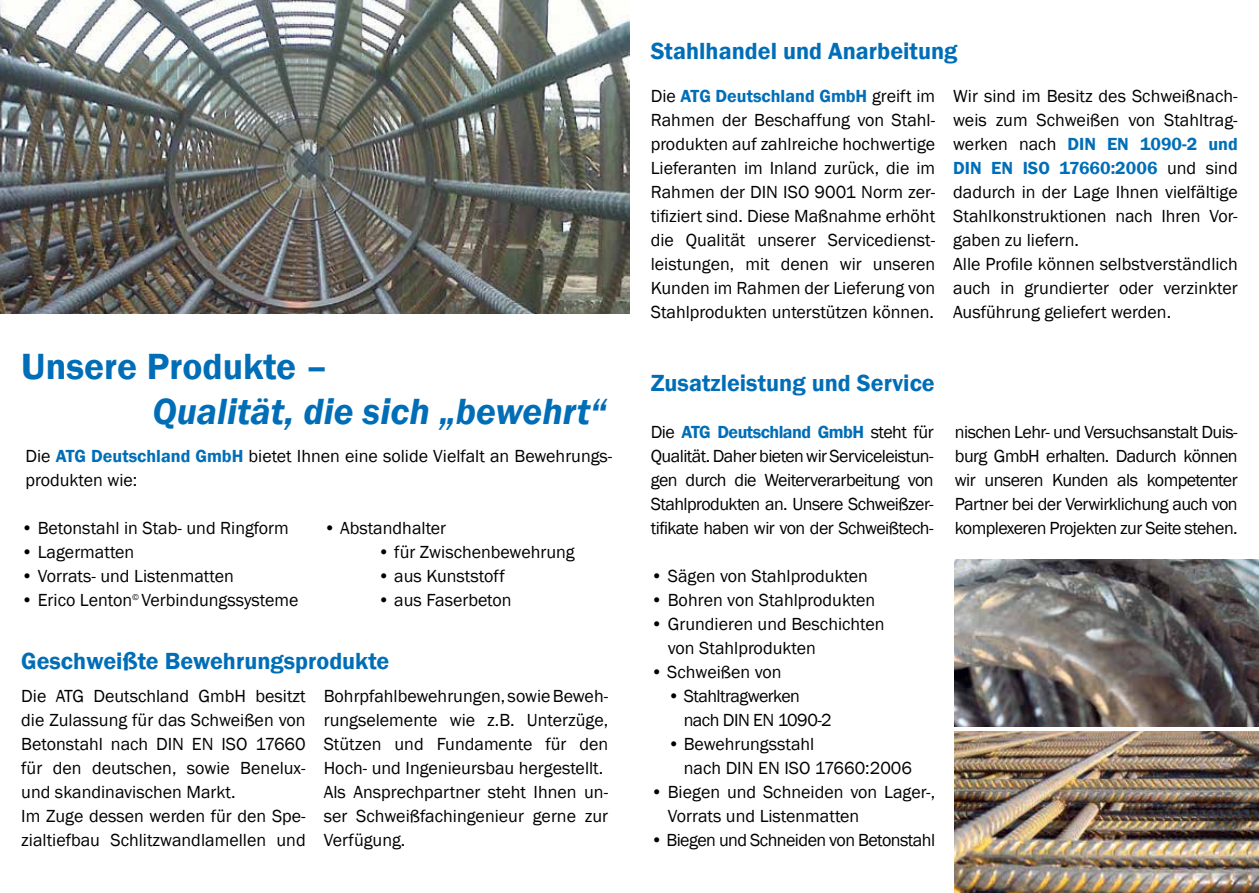
<style>
.page{position:relative;width:1259px;height:893px;background:#fff}
.page>*{position:absolute;margin:0;border:0;box-sizing:border-box;transform-origin:0 0}
.t1{font:italic 600 37.5px "Franklin Gothic";color:#006eb7}
.t2{font:600 37.5px "Franklin Gothic";color:#006eb7}
.t3{font:600 24px "Franklin Gothic";color:#006eb7}
.t4{font:18px/24px "Franklin Gothic";color:#000}
.t5{font:18px/24px "Franklin Gothic";letter-spacing:-.03em;color:#000}
.s1{font-weight:600;color:#006eb7}
</style>
<div class="page">
<img style="left:0;top:0;width:629px;height:313px">
<img style="left:955px;top:560px;width:304px;height:167px">
<img style="left:955px;top:731px;width:304px;height:162px">
<h1 class="t2" style="left:21px;top:343px;width:308px">Unsere Produkte –</h1>
<h1 class="t1" style="left:153px;top:387px;width:456px">Qualität, die sich „bewehrt“</h1>
<p class="t4" style="left:26px;top:444px;width:588px">Die <span class="s1">ATG Deutschland GmbH</span> bietet Ihnen eine solide Vielfalt an Bewehrungs&shy;produkten wie:</p>
<p class="t4" style="left:21px;top:516px;width:269px">• Betonstahl in Stab- und Ringform</p>
<p class="t4" style="left:21px;top:540px;width:115px">• Lagermatten</p>
<p class="t4" style="left:21px;top:564px;width:214px">• Vorrats- und Listenmatten</p>
<p class="t4" style="left:21px;top:588px;width:279px">• Erico Lenton<sup>©</sup> Verbindungssysteme</p>
<p class="t4" style="left:324px;top:516px;width:124px">• Abstandhalter</p>
<p class="t4" style="left:378px;top:540px;width:198px">• für Zwischenbewehrung</p>
<p class="t4" style="left:378px;top:564px;width:128px">• aus Kunststoff</p>
<p class="t4" style="left:378px;top:588px;width:135px">• aus Faserbeton</p>
<h2 class="t3" style="left:21px;top:646px;width:370px">Geschweißte Bewehrungsprodukte</h2>
<p class="t4" style="left:21px;top:684px;width:286px">Die ATG Deutschland GmbH besitzt die Zulassung für das Schweißen von Betonstahl nach DIN EN ISO 17660 für den deutschen, sowie Benelux&shy;und skandinavischen Markt.<br>Im Zuge dessen werden für den Spe&shy;zialtiefbau Schlitzwandlamellen und</p>
<p class="t4" style="left:324px;top:684px;width:286px">Bohrpfahlbewehrungen, sowie Beweh&shy;rungselemente wie z.B. Unterzüge,<br>Stützen und Fundamente für den<br>Hoch- und Ingenieursbau hergestellt.<br>Als Ansprechpartner steht Ihnen un&shy;ser Schweißfachingenieur gerne zur<br>Verfügung.</p>
<h2 class="t3" style="left:651px;top:37px;width:308px">Stahlhandel und Anarbeitung</h2>
<p class="t4" style="left:651px;top:84px;width:286px;text-align:justify">Die <span class="s1">ATG Deutschland GmbH</span> greift im Rahmen der Beschaffung von Stahl&shy;produkten auf zahlreiche hochwertige Lieferanten im Inland zurück, die im Rahmen der DIN ISO 9001 Norm zer&shy;tifiziert sind. Diese Maßnahme erhöht die Qualität unserer Servicedienst&shy;leistungen, mit denen wir unseren Kunden im Rahmen der Lieferung von Stahlprodukten unterstützen können.</p>
<p class="t4" style="left:953px;top:84px;width:286px">Wir sind im Besitz des Schweißnach&shy;weis zum Schweißen von Stahltrag&shy;werken nach <span class="s1">DIN EN 1090-2 und<br>DIN EN ISO 17660:2006</span> und sind dadurch in der Lage Ihnen vielfältige<br>Stahlkonstruktionen nach Ihren Vor&shy;gaben zu liefern.<br>Alle Profile können selbstverständlich auch in grundierter oder verzinkter<br>Ausführung geliefert werden.</p>
<h2 class="t3" style="left:651px;top:368px;width:285px">Zusatzleistung und Service</h2>
<p class="t4" style="left:651px;top:420px;width:284px;text-align:justify">Die <span class="s1">ATG Deutschland GmbH</span> steht für Qualität. Daher bieten wir Serviceleistun&shy;gen durch die Weiterverarbeitung von Stahlprodukten an. Unsere Schweißzer&shy;tifikate haben wir von der Schweißtech-</p>
<p class="t4" style="left:955px;top:420px;width:284px;text-align:justify">nischen Lehr- und Versuchsanstalt Duis&shy;burg GmbH erhalten. Dadurch können wir unseren Kunden als kompetenter Partner bei der Verwirklichung auch von komplexeren Projekten zur Seite stehen.</p>
<p class="t4" style="left:651px;top:564px;width:219px">• Sägen von Stahlprodukten</p>
<p class="t4" style="left:651px;top:588px;width:226px">• Bohren von Stahlprodukten</p>
<p class="t4" style="left:668px;top:612px;width:218px;text-indent:-17px">• Grundieren und Beschichten von Stahlprodukten</p>
<p class="t4" style="left:651px;top:660px;width:132px">• Schweißen von</p>
<p class="t5" style="left:684px;top:684px;width:150px;text-indent:-16px">• Stahltragwerken nach DIN EN 1090-2</p>
<p class="t4" style="left:684px;top:732px;width:230px;text-indent:-16px">• Bewehrungsstahl<br>nach DIN EN ISO 17660:2006</p>
<p class="t4" style="left:668px;top:780px;width:269px;text-indent:-17px">• Biegen und Schneiden von Lager-,<br>Vorrats und Listenmatten</p>
<p class="t5" style="left:651px;top:828px;width:286px">• Biegen und Schneiden von Betonstahl</p>
</div>
